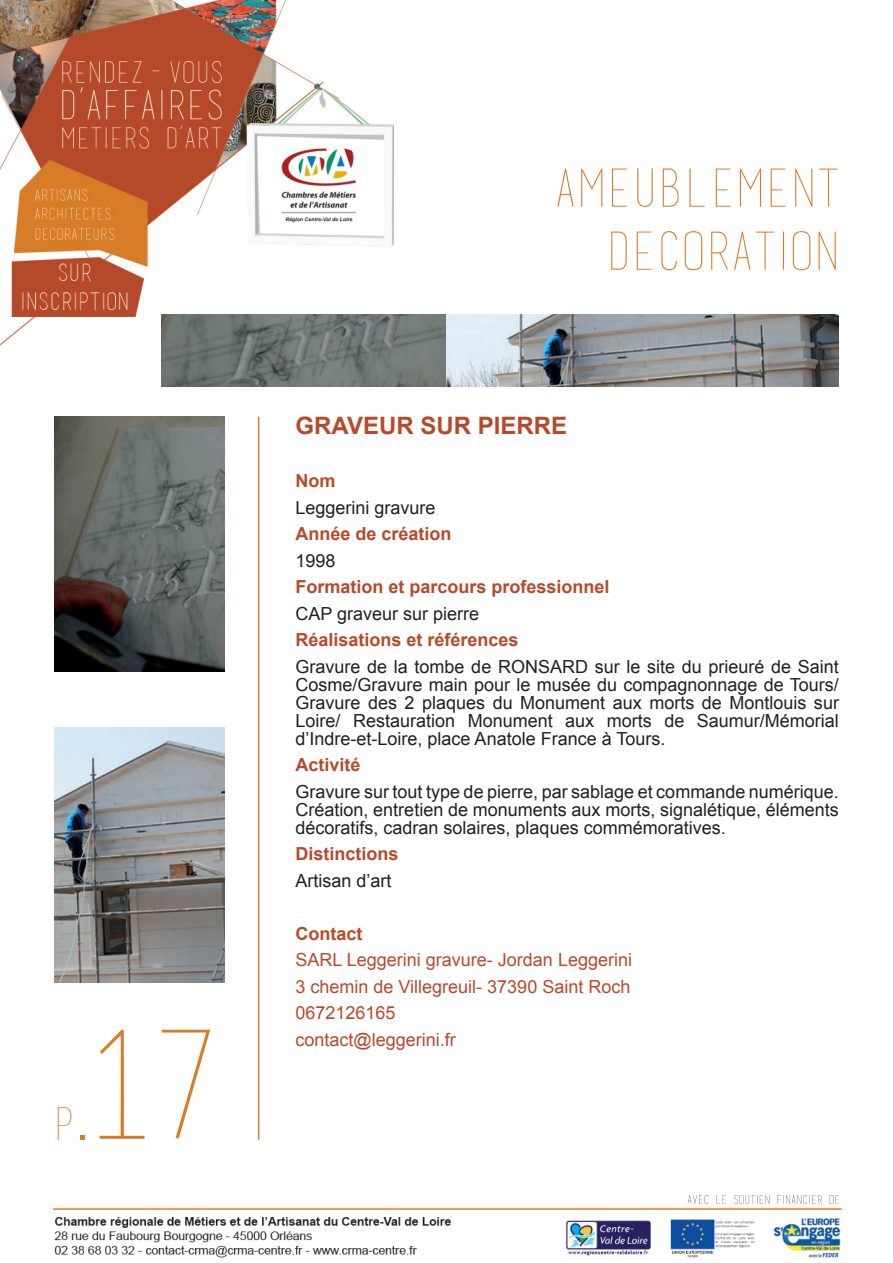
<style>
.page{position:relative;width:893px;height:1263px;background:#fff}
.page>*{position:absolute;margin:0;border:0;box-sizing:border-box;transform-origin:0 0}
.t1{font:150px "basictitlefont";color:#d77d27}
.t2{font:52.5px/63px "basictitlefont";color:#d77d27;text-align:right}
.t3{font:45px "basictitlefont";color:#d77d27}
.t4{font:700 24px "Arial";color:#b64a2a}
.t5{font:18px/18px "Arial";color:#231f20;text-align:justify}
.t6{font:700 18px "Arial";color:#b64a2a}
.t7{font:18px/26.5px "Arial";color:#b64a2a}
</style>
<div class="page">
<img style="left:0;top:0;width:842px;height:1258px">
<svg style="left:688px;top:1195px;width:151px;height:9px"></svg>
<hr style="left:258px;top:417px;width:1px;height:723px;background:#d77d27">
<img style="left:162px;top:315px;width:677px;height:72px">
<img style="left:54px;top:417px;width:170px;height:255px">
<img style="left:54px;top:727px;width:170px;height:255px">
<h3 class="t3" style="left:54px;top:1099px;width:23px">P</h3>
<h1 class="t1" style="left:75px;top:1003px;width:139px">.17</h1>
<h2 class="t2" style="left:555px;top:154px;width:287px">AMEUBLEMENT<br>DECORATION</h2>
<h3 class="t4" style="left:296px;top:410px;width:273px">GRAVEUR SUR PIERRE</h3>
<p class="t6" style="left:296px;top:469px;width:41px">Nom</p>
<p class="t5" style="left:296px;top:499px;width:142px">Leggerini gravure</p>
<p class="t6" style="left:296px;top:522px;width:158px">Année de création</p>
<p class="t5" style="left:296px;top:552px;width:42px">1998</p>
<p class="t6" style="left:296px;top:575px;width:316px">Formation et parcours professionnel</p>
<p class="t5" style="left:296px;top:605px;width:185px">CAP graveur sur pierre</p>
<p class="t6" style="left:296px;top:628px;width:225px">Réalisations et références</p>
<p class="t5" style="left:296px;top:658px;width:545px">Gravure de la tombe de RONSARD sur le site du prieuré de Saint Cosme/Gravure main pour le musée du compagnonnage de Tours/ Gravure des 2 plaques du Monument aux morts de Montlouis sur Loire/ Restauration Monument aux morts de Saumur/Mémorial d’Indre-et-Loire, place Anatole France à Tours.</p>
<p class="t6" style="left:296px;top:753px;width:67px">Activité</p>
<p class="t5" style="left:296px;top:783px;width:545px">Gravure sur tout type de pierre, par sablage et commande numérique.<br>Création, entretien de monuments aux morts, signalétique, éléments décoratifs, cadran solaires, plaques commémoratives.</p>
<p class="t6" style="left:296px;top:842px;width:105px">Distinctions</p>
<p class="t5" style="left:296px;top:872px;width:98px">Artisan d’art</p>
<p class="t6" style="left:296px;top:921px;width:68px">Contact</p>
<p class="t7" style="left:296px;top:947px;width:338px">SARL Leggerini gravure- Jordan Leggerini<br>3 chemin de Villegreuil- 37390 Saint Roch<br>0672126165<br>contact@leggerini.fr</p>
</div>
